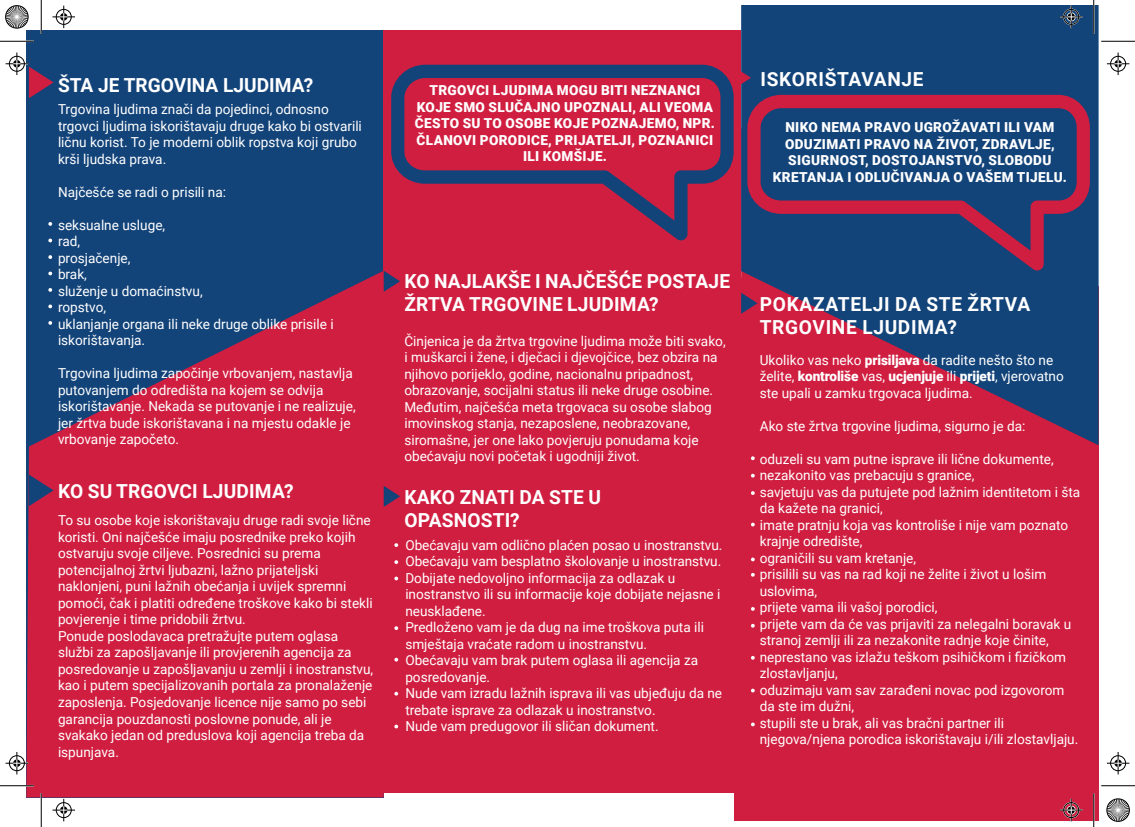
<style>
.page{position:relative;width:1135px;height:827px;background:#fff}
.page>*{position:absolute;margin:0;border:0;box-sizing:border-box;transform-origin:0 0}
.t1{font:700 19.38px/23.2px "Roboto";letter-spacing:.01em;color:#fff}
.t2{font:700 19.38px/23.2px "Roboto";letter-spacing:.035em;color:#fff}
.t3{font:13.75px/16.5px "Roboto";color:#fff}
.t4{font:900 13.75px/16.5px "Roboto";letter-spacing:.025em;color:#fff;text-align:center}
.s1{font-weight:900}
</style>
<div class="page">
<div style="left:26px;top:30px;width:358px;height:767px;background:#124379"></div>
<svg style="left:26px;top:271px;width:358px;height:526px;fill:#d01e40"></svg>
<div style="left:384px;top:30px;width:357px;height:762px;background:#d01e40"></div>
<svg style="left:394px;top:543px;width:4px;height:4px"></svg>
<svg style="left:394px;top:560px;width:4px;height:4px"></svg>
<svg style="left:394px;top:626px;width:4px;height:4px"></svg>
<svg style="left:394px;top:657px;width:4px;height:4px"></svg>
<svg style="left:394px;top:691px;width:4px;height:4px"></svg>
<svg style="left:394px;top:724px;width:4px;height:4px"></svg>
<svg style="left:394px;top:576px;width:4px;height:4px"></svg>
<div style="left:734px;top:286px;width:364px;height:535px;background:#d01e40"></div>
<svg style="left:741px;top:6px;width:357px;height:439px;fill:#124379"></svg>
<svg style="left:741px;top:62px;width:10px;height:32px"></svg>
<svg style="left:384px;top:271px;width:16px;height:21px"></svg>
<svg style="left:741px;top:268px;width:16px;height:46px"></svg>
<svg style="left:384px;top:486px;width:16px;height:21px"></svg>
<svg style="left:29px;top:474px;width:25px;height:32px"></svg>
<svg style="left:391px;top:65px;width:343px;height:175px"></svg>
<svg style="left:747px;top:95px;width:343px;height:175px;background:#373b6d"></svg>
<svg style="left:751px;top:456px;width:4px;height:4px"></svg>
<svg style="left:751px;top:473px;width:4px;height:5px"></svg>
<svg style="left:751px;top:491px;width:4px;height:4px"></svg>
<svg style="left:751px;top:522px;width:4px;height:4px"></svg>
<svg style="left:751px;top:557px;width:4px;height:4px"></svg>
<svg style="left:751px;top:572px;width:4px;height:5px"></svg>
<svg style="left:751px;top:607px;width:4px;height:4px"></svg>
<svg style="left:751px;top:623px;width:4px;height:5px"></svg>
<svg style="left:751px;top:655px;width:4px;height:5px"></svg>
<svg style="left:751px;top:688px;width:4px;height:4px"></svg>
<svg style="left:751px;top:722px;width:4px;height:4px"></svg>
<svg style="left:48px;top:222px;width:4px;height:4px"></svg>
<svg style="left:48px;top:238px;width:4px;height:5px"></svg>
<svg style="left:48px;top:255px;width:4px;height:4px"></svg>
<svg style="left:48px;top:271px;width:4px;height:5px"></svg>
<svg style="left:48px;top:288px;width:4px;height:4px"></svg>
<svg style="left:48px;top:304px;width:4px;height:4px"></svg>
<svg style="left:48px;top:321px;width:4px;height:4px"></svg>
<hr style="left:0;top:40px;width:34px;height:2px;background:#fff">
<hr style="left:40px;top:0;width:2px;height:34px;background:#fff">
<hr style="left:40px;top:793px;width:2px;height:34px;background:#fff">
<hr style="left:0;top:41px;width:34px;height:1px;background:#000">
<hr style="left:1101px;top:41px;width:34px;height:1px;background:#000">
<hr style="left:0;top:785px;width:34px;height:1px;background:#000">
<hr style="left:1101px;top:785px;width:34px;height:1px;background:#000">
<hr style="left:41px;top:0;width:1px;height:34px;background:#000">
<hr style="left:41px;top:793px;width:1px;height:34px;background:#000">
<hr style="left:1093px;top:0;width:1px;height:34px;background:#000">
<hr style="left:1093px;top:793px;width:1px;height:34px;background:#000">
<svg style="left:52px;top:6px;width:23px;height:22px"></svg>
<svg style="left:1060px;top:6px;width:22px;height:22px"></svg>
<svg style="left:52px;top:798px;width:23px;height:23px"></svg>
<svg style="left:1060px;top:798px;width:22px;height:23px"></svg>
<svg style="left:6px;top:52px;width:48px;height:46px"></svg>
<svg style="left:6px;top:752px;width:22px;height:22px"></svg>
<svg style="left:1107px;top:52px;width:22px;height:23px"></svg>
<svg style="left:1107px;top:752px;width:22px;height:22px"></svg>
<svg style="left:5px;top:5px;width:24px;height:24px"></svg>
<svg style="left:1106px;top:798px;width:24px;height:24px"></svg>
<h1 class="t1" style="left:58px;top:72px;width:257px">ŠTA JE TRGOVINA LJUDIMA?</h1>
<p class="t3" style="left:58px;top:100px;width:305px">Trgovina ljudima znači da pojedinci, odnosno trgovci ljudima iskorištavaju druge kako bi ostvarili ličnu korist. To je moderni oblik ropstva koji grubo krši ljudska prava.</p>
<p class="t3" style="left:58px;top:183px;width:170px">Najčešće se radi o prisili na:</p>
<p class="t3" style="left:58px;top:216px;width:277px">seksualne usluge,<br>rad,<br>prosjačenje,<br>brak,<br>služenje u domaćinstvu,<br>ropstvo,<br>uklanjanje organa ili neke druge oblike prisile i iskorištavanja.</p>
<p class="t3" style="left:58px;top:364px;width:299px">Trgovina ljudima započinje vrbovanjem, nastavlja putovanjem do odredišta na kojem se odvija iskorištavanje. Nekada se putovanje i ne realizuje, jer žrtva bude iskorištavana i na mjestu odakle je vrbovanje započeto.</p>
<h1 class="t1" style="left:58px;top:478px;width:237px">KO SU TRGOVCI LJUDIMA?</h1>
<p class="t3" style="left:58px;top:512px;width:317px">To su osobe koje iskorištavaju druge radi svoje lične koristi. Oni najčešće imaju posrednike preko kojih ostvaruju svoje ciljeve. Posrednici su prema potencijalnoj žrtvi ljubazni, lažno prijateljski naklonjeni, puni lažnih obećanja i uvijek spremni pomoći, čak i platiti određene troškove kako bi stekli povjerenje i time pridobili žrtvu.<br>Ponude poslodavaca pretražujte putem oglasa službi za zapošljavanje ili provjerenih agencija za posredovanje u zapošljavanju u zemlji i inostranstvu, kao i putem specijalizovanih portala za pronalaženje zaposlenja. Posjedovanje licence nije samo po sebi garancija pouzdanosti poslovne ponude, ali je svakako jedan od preduslova koji agencija treba da ispunjava.</p>
<p class="t4" style="left:415px;top:81px;width:301px">TRGOVCI LJUDIMA MOGU BITI NEZNANCI KOJE SMO SLUČAJNO UPOZNALI, ALI VEOMA ČESTO SU TO OSOBE KOJE POZNAJEMO, NPR.<br>ČLANOVI PORODICE, PRIJATELJI, POZNANICI ILI KOMŠIJE.</p>
<h1 class="t2" style="left:760px;top:67px;width:165px">ISKORIŠTAVANJE</h1>
<p class="t4" style="left:773px;top:119px;width:296px">NIKO NEMA PRAVO UGROŽAVATI ILI VAM ODUZIMATI PRAVO NA ŽIVOT, ZDRAVLJE, SIGURNOST, DOSTOJANSTVO, SLOBODU KRETANJA I ODLUČIVANJA O VAŠEM TIJELU.</p>
<h1 class="t1" style="left:404px;top:269px;width:327px">KO NAJLAKŠE I NAJČEŠĆE POSTAJE<br>ŽRTVA TRGOVINE LJUDIMA?</h1>
<p class="t3" style="left:404px;top:332px;width:323px">Činjenica je da žrtva trgovine ljudima može biti svako, i muškarci i žene, i dječaci i djevojčice, bez obzira na njihovo porijeklo, godine, nacionalnu pripadnost, obrazovanje, socijalni status ili neke druge osobine.<br>Međutim, najčešća meta trgovaca su osobe slabog imovinskog stanja, nezaposlene, neobrazovane, siromašne, jer one lako povjeruju ponudama koje obećavaju novi početak i ugodniji život.</p>
<h1 class="t1" style="left:404px;top:484px;width:198px">KAKO ZNATI DA STE U<br>OPASNOSTI?</h1>
<p class="t3" style="left:405px;top:536px;width:319px">Obećavaju vam odlično plaćen posao u inostranstvu.<br>Obećavaju vam besplatno školovanje u inostranstvu.<br>Dobijate nedovoljno informacija za odlazak u inostranstvo ili su informacije koje dobijate nejasne i neusklađene.<br>Predloženo vam je da dug na ime troškova puta ili smještaja vraćate radom u inostranstvu.<br>Obećavaju vam brak putem oglasa ili agencija za posredovanje.<br>Nude vam izradu lažnih isprava ili vas ubjeđuju da ne trebate isprave za odlazak u inostranstvo.<br>Nude vam predugovor ili sličan dokument.</p>
<h1 class="t2" style="left:760px;top:291px;width:272px">POKAZATELJI DA STE ŽRTVA<br>TRGOVINE LJUDIMA?</h1>
<p class="t3" style="left:760px;top:351px;width:305px">Ukoliko vas neko <span class="s1">prisiljava</span> da radite nešto što ne želite, <span class="s1">kontroliše</span> vas, <span class="s1">ucjenjuje</span> ili <span class="s1">prijeti</span>, vjerovatno ste upali u zamku trgovaca ljudima.</p>
<p class="t3" style="left:760px;top:417px;width:267px">Ako ste žrtva trgovine ljudima, sigurno je da:</p>
<p class="t3" style="left:760px;top:450px;width:322px">oduzeli su vam putne isprave ili lične dokumente, nezakonito vas prebacuju s granice,<br>savjetuju vas da putujete pod lažnim identitetom i šta da kažete na granici,<br>imate pratnju koja vas kontroliše i nije vam poznato krajnje odredište,<br>ograničili su vam kretanje,<br>prisilili su vas na rad koji ne želite i život u lošim uslovima,<br>prijete vama ili vašoj porodici,<br>prijete vam da će vas prijaviti za nelegalni boravak u stranoj zemlji ili za nezakonite radnje koje činite, neprestano vas izlažu teškom psihičkom i fizičkom zlostavljanju,<br>oduzimaju vam sav zarađeni novac pod izgovorom da ste im dužni,<br>stupili ste u brak, ali vas bračni partner ili njegova/njena porodica iskorištavaju i/ili zlostavljaju.</p>
</div>
